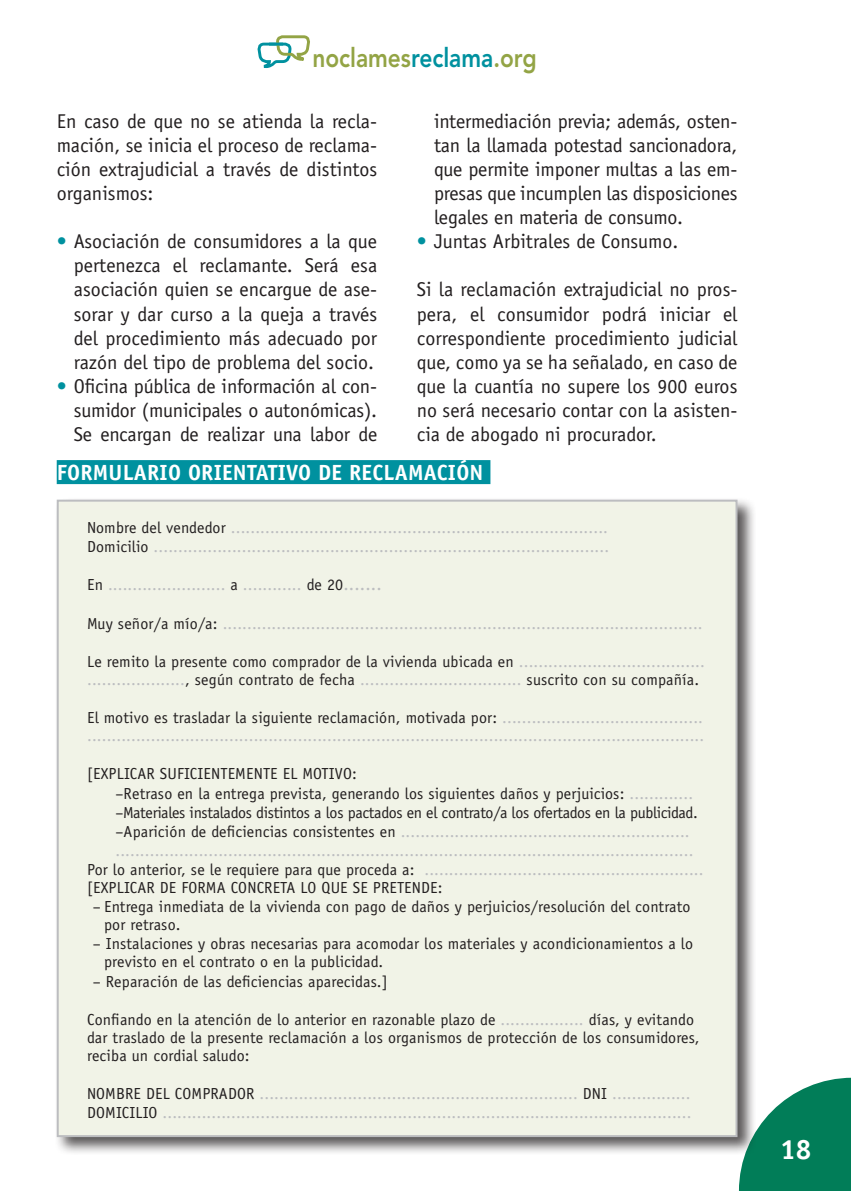
<style>
.page{position:relative;width:851px;height:1191px;background:#fff}
.page>*{position:absolute;margin:0;border:0;box-sizing:border-box;transform-origin:0 0}
.t1{font:700 28px "Officina Sans";color:#fff}
.t2{font:800 26.6px "Avenir";color:#93a445;scale:.85 1}
.TITULO_1{font:700 22px "Officina Sans";letter-spacing:.01em;color:#fff}
.texto_ok{font:20px/24px "Officina Sans";letter-spacing:-.01em;color:#231f20;text-align:justify}
.texto_ok-2{font:16px/18px "Officina Sans";letter-spacing:.01em;color:#bcbdc0}
.texto_ok-3{font:16px/18px "Officina Sans";letter-spacing:.01em;color:#231f20}
.texto_ok-4{font:16px "Officina Sans";letter-spacing:-.02em;color:#231f20}
.s1{color:#00919f}
.s2{color:#231f20}
.s3{font-size:18px}
.s4{color:#bcbdc0}
</style>
<div class="page">
<svg style="left:738px;top:1077px;width:112px;height:114px;background:#279071"></svg>
<svg style="left:257px;top:35px;width:53px;height:34px"></svg>
<hr style="left:269px;top:43px;width:14px;height:3px;background:#00919f">
<div style="left:57px;top:460px;width:433px;height:24px;background:#00919f"></div>
<div style="left:54px;top:496px;width:702px;height:659px;background:#231f20;opacity:.75"></div>
<div style="left:58px;top:500px;width:678px;height:636px;background:#f1f3e7"></div>
<p class="t2" style="left:312px;top:42px;width:265px">noclames<span class="s1">reclama</span>.org</p>
<p class="texto_ok" style="left:57px;top:110px;width:322px">En caso de que no se atienda la recla&shy;mación, se inicia el proceso de reclama&shy;ción extrajudicial a través de distintos organismos:</p>
<p class="texto_ok" style="left:74px;top:230px;width:305px;text-indent:-17px"><span class="s1">•</span> Asociación de consumidores a la que pertenezca el reclamante. Será esa asociación quien se encargue de ase&shy;sorar y dar curso a la queja a través del procedimiento más adecuado por razón del tipo de problema del socio.</p>
<p class="texto_ok" style="left:74px;top:374px;width:305px;text-indent:-17px"><span class="s1">•</span> Oficina pública de información al con&shy;sumidor (municipales o autonómicas).<br>Se encargan de realizar una labor de</p>
<p class="texto_ok" style="left:434px;top:110px;width:305px">intermediación previa; además, osten&shy;tan la llamada potestad sancionadora, que permite imponer multas a las em&shy;presas que incumplen las disposiciones legales en materia de consumo.</p>
<p class="texto_ok" style="left:417px;top:230px;width:263px"><span class="s1">•</span> Juntas Arbitrales de Consumo.</p>
<p class="texto_ok" style="left:417px;top:278px;width:322px">Si la reclamación extrajudicial no pros&shy;pera, el consumidor podrá iniciar el correspondiente procedimiento judicial que, como ya se ha señalado, en caso de que la cuantía no supere los 900 euros no será necesario contar con la asisten&shy;cia de abogado ni procurador.</p>
<p class="TITULO_1" style="left:57px;top:459px;width:428px">FORMULARIO ORIENTATIVO DE RECLAMACIÓN</p>
<p class="texto_ok-2" style="left:87px;top:518px;width:522px"><span class="s2">Nombre del vendedor</span> .............................................................................</p>
<p class="texto_ok-2" style="left:87px;top:537px;width:523px"><span class="s2">Domicilio</span> .............................................................................................</p>
<p class="texto_ok-2" style="left:87px;top:576px;width:296px"><span class="s2">En</span> ........................ <span class="s2">a</span> ............ <span class="s2">de 20</span><span class="s3">.......</span></p>
<p class="texto_ok-2" style="left:87px;top:614px;width:617px"><span class="s2">Muy señor/a mío/a:</span> ..................................................................................................</p>
<p class="texto_ok-3" style="left:87px;top:652px;width:619px">Le remito la presente como comprador de la vivienda ubicada en <span class="s4">...................................... ....................</span>, según contrato de fecha <span class="s4">.................................</span> suscrito con su compañía.</p>
<p class="texto_ok-2" style="left:87px;top:708px;width:618px"><span class="s2">El motivo es trasladar la siguiente reclamación, motivada por:</span> ......................................... ..............................................................................................................................</p>
<p class="texto_ok-3" style="left:87px;top:765px;width:271px">[EXPLICAR SUFICIENTEMENTE EL MOTIVO:</p>
<p class="texto_ok-3" style="left:115px;top:784px;width:579px">–Retraso en la entrega prevista, generando los siguientes daños y perjuicios: <span class="s4">.............</span></p>
<p class="texto_ok-4" style="left:115px;top:803px;width:583px">–Materiales instalados distintos a los pactados en el contrato/a los ofertados en la publicidad.</p>
<p class="texto_ok-2" style="left:115px;top:822px;width:575px"><span class="s2">–Aparición de deficiencias consistentes en</span> ...........................................................</p>
<p class="texto_ok-2" style="left:115px;top:841px;width:579px">......................................................................................................................</p>
<p class="texto_ok-3" style="left:87px;top:860px;width:618px">Por lo anterior, se le requiere para que proceda a: <span class="s4">......................................................... </span>[EXPLICAR DE FORMA CONCRETA LO QUE SE PRETENDE:</p>
<p class="texto_ok-3" style="left:104px;top:897px;width:588px;text-indent:-11px">– Entrega inmediata de la vivienda con pago de daños y perjuicios/resolución del contrato por retraso.</p>
<p class="texto_ok-3" style="left:104px;top:935px;width:590px;text-indent:-11px">– Instalaciones y obras necesarias para acomodar los materiales y acondicionamientos a lo previsto en el contrato o en la publicidad.</p>
<p class="texto_ok-3" style="left:93px;top:972px;width:296px">– Reparación de las deficiencias aparecidas.]</p>
<p class="texto_ok-3" style="left:87px;top:1010px;width:614px">Confiando en la atención de lo anterior en razonable plazo de <span class="s4">.................</span> días, y evitando dar traslado de la presente reclamación a los organismos de protección de los consumidores, reciba un cordial saludo:</p>
<p class="texto_ok-2" style="left:87px;top:1084px;width:604px"><span class="s2">NOMBRE DEL COMPRADOR</span> ................................................................. <span class="s2">DNI</span> ................</p>
<p class="texto_ok-2" style="left:87px;top:1103px;width:606px"><span class="s2">DOMICILIO</span> ............................................................................................................</p>
<p class="t1" style="left:780px;top:1132px;width:33px">18</p>
</div>
